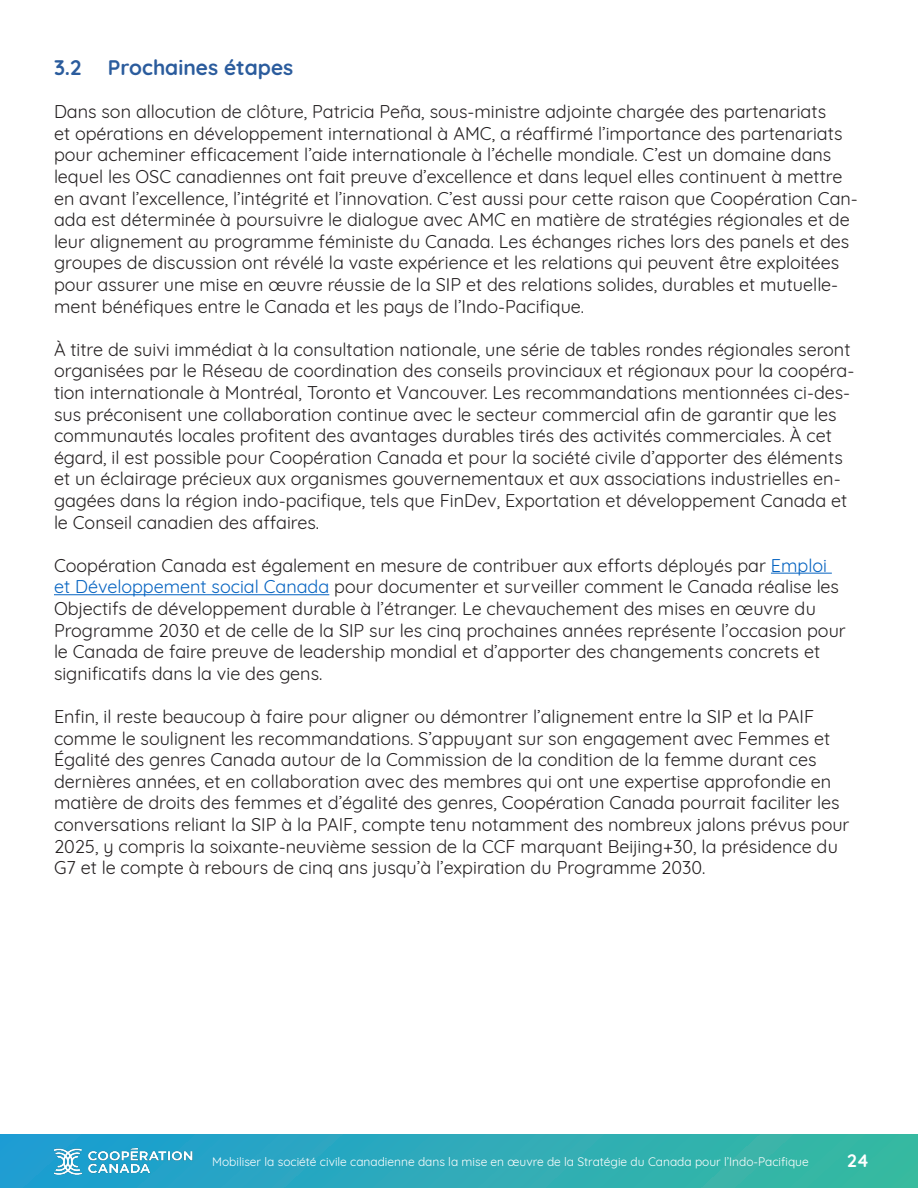
<style>
.page{position:relative;width:918px;height:1188px;background:#fff}
.page>*{position:absolute;margin:0;border:0;box-sizing:border-box;transform-origin:0 0}
.t1{font:700 21px "Quicksand";color:#2b5c9d}
.t2{font:18px/21.6px "Quicksand";color:#231f20}
.t3{font:700 18px "Quicksand";color:#fff}
.t4{font:12px "Quicksand";color:#fff}
.s1{color:#0563c1}
</style>
<div class="page">
<div style="left:0;top:1134px;width:918px;height:54px;background:linear-gradient(to right,#1f9dd2,#3ab9a0)"></div>
<img style="left:54px;top:1134px;width:141px;height:47px">
<hr style="left:771px;top:573px;width:61px;height:1px;background:#0563c1">
<hr style="left:54px;top:594px;width:275px;height:1px;background:#0563c1">
<p class="t1" style="left:54px;top:50px;width:29px">3.2</p>
<p class="t1" style="left:108px;top:50px;width:187px">Prochaines étapes</p>
<p class="t2" style="left:54px;top:99px;width:805px">Dans son allocution de clôture, Patricia Peña, sous-ministre adjointe chargée des partenariats<br>et opérations en développement international à AMC, a réaffirmé l’importance des partenariats pour acheminer efficacement l’aide internationale à l’échelle mondiale. C’est un domaine dans lequel les OSC canadiennes ont fait preuve d’excellence et dans lequel elles continuent à mettre en avant l’excellence, l’intégrité et l’innovation. C’est aussi pour cette raison que Coopération Can&shy;ada est déterminée à poursuivre le dialogue avec AMC en matière de stratégies régionales et de leur alignement au programme féministe du Canada. Les échanges riches lors des panels et des groupes de discussion ont révélé la vaste expérience et les relations qui peuvent être exploitées pour assurer une mise en œuvre réussie de la SIP et des relations solides, durables et mutuelle&shy;ment bénéfiques entre le Canada et les pays de l’Indo-Pacifique.</p>
<p class="t2" style="left:54px;top:337px;width:802px">À titre de suivi immédiat à la consultation nationale, une série de tables rondes régionales seront organisées par le Réseau de coordination des conseils provinciaux et régionaux pour la coopéra&shy;tion internationale à Montréal, Toronto et Vancouver. Les recommandations mentionnées ci-des&shy;sus préconisent une collaboration continue avec le secteur commercial afin de garantir que les communautés locales profitent des avantages durables tirés des activités commerciales. À cet égard, il est possible pour Coopération Canada et pour la société civile d’apporter des éléments et un éclairage précieux aux organismes gouvernementaux et aux associations industrielles en&shy;gagées dans la région indo-pacifique, tels que FinDev, Exportation et développement Canada et le Conseil canadien des affaires.</p>
<p class="t2" style="left:54px;top:553px;width:793px">Coopération Canada est également en mesure de contribuer aux efforts déployés par <span class="s1">Emploi et Développement social Canada</span> pour documenter et surveiller comment le Canada réalise les Objectifs de développement durable à l’étranger. Le chevauchement des mises en œuvre du Programme 2030 et de celle de la SIP sur les cinq prochaines années représente l’occasion pour le Canada de faire preuve de leadership mondial et d’apporter des changements concrets et significatifs dans la vie des gens.</p>
<p class="t2" style="left:54px;top:704px;width:797px">Enfin, il reste beaucoup à faire pour aligner ou démontrer l’alignement entre la SIP et la PAIF comme le soulignent les recommandations. S’appuyant sur son engagement avec Femmes et Égalité des genres Canada autour de la Commission de la condition de la femme durant ces dernières années, et en collaboration avec des membres qui ont une expertise approfondie en matière de droits des femmes et d’égalité des genres, Coopération Canada pourrait faciliter les conversations reliant la SIP à la PAIF, compte tenu notamment des nombreux jalons prévus pour 2025, y compris la soixante-neuvième session de la CCF marquant Beijing+30, la présidence du G7 et le compte à rebours de cinq ans jusqu’à l’expiration du Programme 2030.</p>
<p class="t4" style="left:212px;top:1153px;width:598px">Mobiliser la société civile canadienne dans la mise en œuvre de la Stratégie du Canada pour l’Indo-Pacifique</p>
<p class="t3" style="left:847px;top:1145px;width:24px">24</p>
</div>
